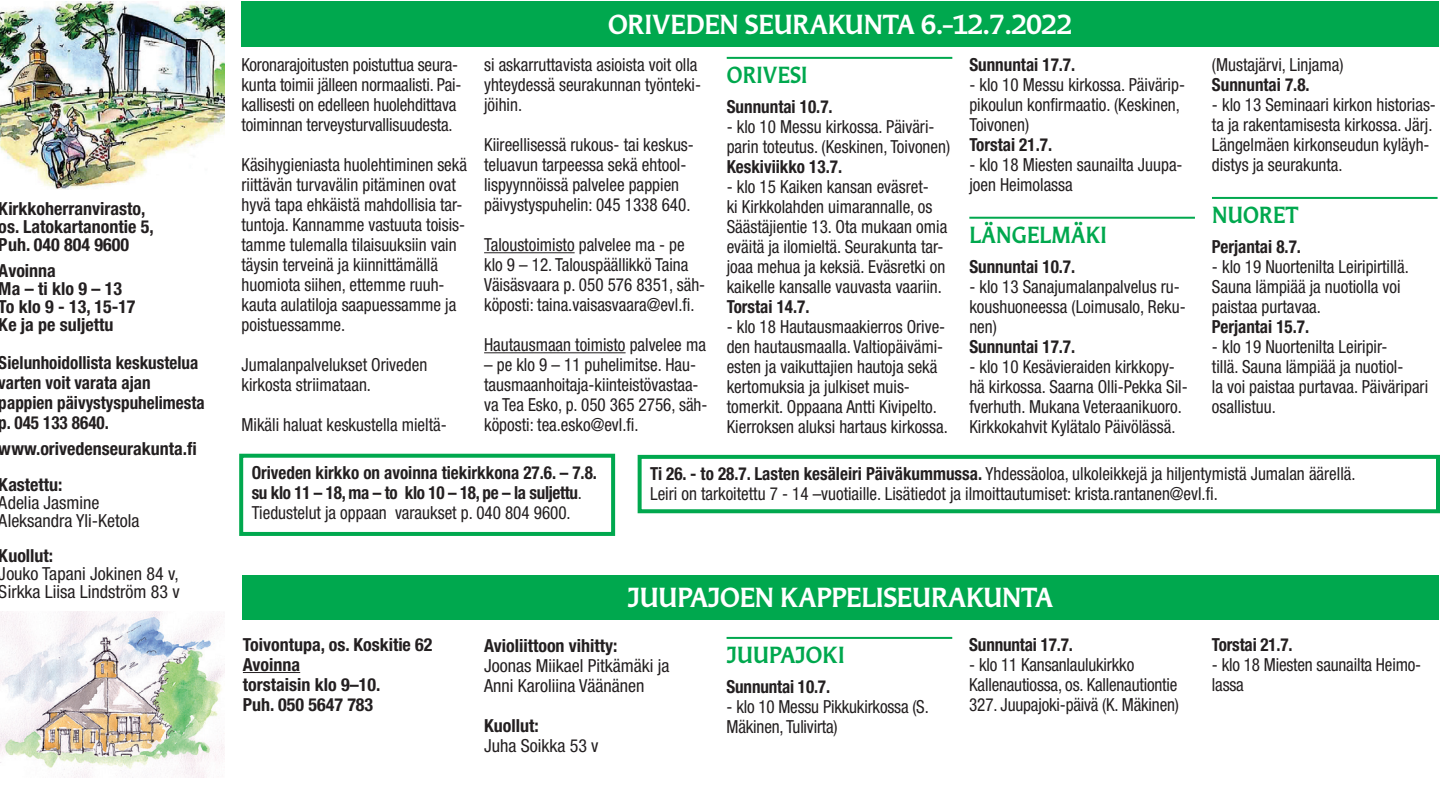
<style>
.page{position:relative;width:1440px;height:794px;background:#fff}
.page>*{position:absolute;margin:0;border:0;box-sizing:border-box;transform-origin:0 0}
.t1{font:700 26px "Martti";letter-spacing:-.01em;color:#fff}
.t2{font:700 22px "Martti";letter-spacing:.005em;color:#00a84e;scale:.95 1}
.t3{font:700 22px "Martti";letter-spacing:.005em;color:#00a84e}
.t4{font:700 22px "Martti";letter-spacing:.005em;color:#00a84e;scale:.94 1}
.t5{font:condensed 18px/20px "Helvetica Neue";color:#231f20;scale:.95 1}
.t6{font:700 condensed 18px/20px "Helvetica Neue";color:#231f20;scale:.95 1}
.t7{font:700 condensed 18px/18px "Helvetica Neue";color:#231f20}
.t8{font:condensed 18px/18px "Helvetica Neue";color:#231f20}
.s1{font-weight:400}
.s2{font-weight:700}
</style>
<div class="page">
<img style="left:0;top:1px;width:224px;height:189px">
<div style="left:242px;top:1px;width:1197px;height:46px;background:#00a84e"></div>
<img style="left:1px;top:611px;width:223px;height:167px">
<hr style="left:243px;top:672px;width:57px;height:1px;background:#231f20">
<div style="left:243px;top:575px;width:1196px;height:45px;background:#00a84e"></div>
<hr style="left:727px;top:637px;width:225px;height:2px;background:#00a84e">
<hr style="left:484px;top:252px;width:91px;height:1px;background:#231f20">
<hr style="left:484px;top:352px;width:142px;height:1px;background:#231f20">
<hr style="left:727px;top:57px;width:225px;height:2px;background:#00a84e">
<hr style="left:969px;top:217px;width:226px;height:2px;background:#00a84e">
<hr style="left:1212px;top:197px;width:226px;height:2px;background:#00a84e">
<div style="left:239px;top:454px;width:376px;height:82px;border:4px solid #00a84e"></div>
<div style="left:638px;top:455px;width:802px;height:58px;border:4px solid #00a84e"></div>
<p class="t7" style="left:-1px;top:200px;width:157px">Kirkkoherranvirasto, os. Latokartanontie 5,<br>Puh. 040 804 9600</p>
<p class="t7" style="left:-1px;top:262px;width:138px">Avoinna<br>Ma – ti klo 9 – 13<br>To klo 9 - 13, 15-17<br>Ke ja pe suljettu</p>
<p class="t6" style="left:-1px;top:353px;width:218px">Sielunhoidollista keskustelua varten voit varata ajan pappien päivystyspuhelimesta p. 045 133 8640.</p>
<p class="t7" style="left:-1px;top:431px;width:200px;line-height:35.4px">www.orivedenseurakunta.fi<br>Kastettu:</p>
<p class="t8" style="left:-1px;top:493px;width:142px">Adelia Jasmine<br>Aleksandra Yli-Ketola</p>
<p class="t7" style="left:-1px;top:546px;width:56px">Kuollut:</p>
<p class="t8" style="left:-1px;top:564px;width:183px">Jouko Tapani Jokinen 84 v,<br>Sirkka Liisa Lindström 83 v</p>
<p class="t5" style="left:242px;top:54px;width:233px">Koronarajoitusten poistuttua seura&shy;kunta toimii jälleen normaalisti. Pai&shy;kallisesti on edelleen huolehdittava toiminnan terveysturvallisuudesta.</p>
<p class="t5" style="left:242px;top:154px;width:239px">Käsihygieniasta huolehtiminen sekä riittävän turvavälin pitäminen ovat hyvä tapa ehkäistä mahdollisia tar&shy;tuntoja. Kannamme vastuuta toisis&shy;tamme tulemalla tilaisuuksiin vain täysin terveinä ja kiinnittämällä huomiota siihen, ettemme ruuh&shy;kauta aulatiloja saapuessamme ja poistuessamme.</p>
<p class="t5" style="left:242px;top:354px;width:197px">Jumalanpalvelukset Oriveden kirkosta striimataan.</p>
<p class="t5" style="left:242px;top:414px;width:218px">Mikäli haluat keskustella mieltä-</p>
<h1 class="t1" style="left:608px;top:7px;width:465px">ORIVEDEN SEURAKUNTA 6.–12.7.2022</h1>
<p class="t5" style="left:484px;top:54px;width:230px">si askarruttavista asioista voit olla yhteydessä seurakunnan työnteki&shy;jöihin.</p>
<p class="t5" style="left:484px;top:134px;width:222px">Kiireellisessä rukous- tai keskus&shy;teluavun tarpeessa sekä ehtool&shy;lispyynnöissä palvelee pappien päivystyspuhelin: 045 1338 640.</p>
<p class="t5" style="left:484px;top:234px;width:234px">Taloustoimisto palvelee ma - pe klo 9 – 12. Talouspäällikkö Taina Väisäsvaara p. 050 576 8351, säh&shy;köposti: taina.vaisasvaara@evl.fi.</p>
<p class="t5" style="left:484px;top:334px;width:235px">Hautausmaan toimisto palvelee ma</p>
<p class="t5" style="left:484px;top:354px;width:237px">– pe klo 9 – 11 puhelimitse. Hau&shy;tausmaanhoitaja-kiinteistövastaa&shy;va Tea Esko, p. 050 365 2756, säh&shy;köposti: tea.esko@evl.fi.</p>
<p class="t4" style="left:727px;top:60px;width:87px">ORIVESI</p>
<p class="t6" style="left:727px;top:96px;width:113px">Sunnuntai 10.7.</p>
<p class="t5" style="left:727px;top:116px;width:237px">- klo 10 Messu kirkossa. Päiväri&shy;parin toteutus. (Keskinen, Toivonen)</p>
<p class="t6" style="left:727px;top:156px;width:123px">Keskiviikko 13.7.</p>
<p class="t5" style="left:727px;top:176px;width:234px">- klo 15 Kaiken kansan eväsret-<br>ki Kirkkolahden uimarannalle, os Säästäjientie 13. Ota mukaan omia eväitä ja ilomieltä. Seurakunta tar&shy;joaa mehua ja keksiä. Eväsretki on kaikelle kansalle vauvasta vaariin.</p>
<p class="t6" style="left:727px;top:296px;width:89px">Torstai 14.7.</p>
<p class="t5" style="left:727px;top:316px;width:234px">- klo 18 Hautausmaakierros Orive&shy;den hautausmaalla. Valtiopäivämi&shy;esten ja vaikuttajien hautoja sekä kertomuksia ja julkiset muis&shy;tomerkit. Oppaana Antti Kivipelto.<br>Kierroksen aluksi hartaus kirkossa.</p>
<p class="t6" style="left:969px;top:54px;width:113px">Sunnuntai 17.7.</p>
<p class="t5" style="left:969px;top:74px;width:229px">- klo 10 Messu kirkossa. Päivärip&shy;pikoulun konfirmaatio. (Keskinen,<br>Toivonen)</p>
<p class="t6" style="left:969px;top:134px;width:89px">Torstai 21.7.</p>
<p class="t5" style="left:969px;top:154px;width:226px">- klo 18 Miesten saunailta Juupa&shy;joen Heimolassa</p>
<p class="t2" style="left:970px;top:220px;width:146px">LÄNGELMÄKI</p>
<p class="t6" style="left:969px;top:256px;width:113px">Sunnuntai 10.7.</p>
<p class="t5" style="left:969px;top:276px;width:229px">- klo 13 Sanajumalanpalvelus ru&shy;koushuoneessa (Loimusalo, Reku&shy;nen)</p>
<p class="t6" style="left:969px;top:336px;width:113px">Sunnuntai 17.7.</p>
<p class="t5" style="left:969px;top:356px;width:231px">- klo 10 Kesävieraiden kirkkopy&shy;hä kirkossa. Saarna Olli-Pekka Sil&shy;fverhuth. Mukana Veteraanikuoro.<br>Kirkkokahvit Kylätalo Päivölässä.</p>
<p class="t5" style="left:1212px;top:54px;width:140px">(Mustajärvi, Linjama)</p>
<p class="t6" style="left:1212px;top:74px;width:104px">Sunnuntai 7.8.</p>
<p class="t5" style="left:1212px;top:94px;width:237px">- klo 13 Seminaari kirkon historias&shy;ta ja rakentamisesta kirkossa. Järj.<br>Längelmäen kirkonseudun kyläyh&shy;distys ja seurakunta.</p>
<p class="t2" style="left:1212px;top:200px;width:93px">NUORET</p>
<p class="t6" style="left:1212px;top:236px;width:95px">Perjantai 8.7.</p>
<p class="t5" style="left:1212px;top:256px;width:209px">- klo 19 Nuortenilta Leiripirtillä.<br>Sauna lämpiää ja nuotiolla voi paistaa purtavaa.</p>
<p class="t6" style="left:1212px;top:316px;width:104px">Perjantai 15.7.</p>
<p class="t5" style="left:1212px;top:336px;width:229px">- klo 19 Nuortenilta Leiripir-<br>tillä. Sauna lämpiää ja nuotiol-<br>la voi paistaa purtavaa. Päiväripari osallistuu.</p>
<p class="t6" style="left:252px;top:462px;width:365px">Oriveden kirkko on avoinna tiekirkkona 27.6. – 7.8. su klo 11 – 18, ma – to klo 10 – 18, pe – la suljettu<span class="s1">.<br>Tiedustelut ja oppaan varaukset p. 040 804 9600.</span></p>
<p class="t5" style="left:650px;top:464px;width:744px"><span class="s2">Ti 26. - to 28.7. Lasten kesäleiri Päiväkummussa.</span> Yhdessäoloa, ulkoleikkejä ja hiljentymistä Jumalan äärellä.<br>Leiri on tarkoitettu 7 - 14 –vuotiaille. Lisätiedot ja ilmoittautumiset: krista.rantanen@evl.fi.</p>
<p class="t7" style="left:243px;top:634px;width:191px;line-height:20px">Toivontupa, os. Koskitie 62<br>Avoinna<br>torstaisin klo 9–10.<br>Puh. 050 5647 783</p>
<h1 class="t1" style="left:628px;top:580px;width:427px">JUUPAJOEN KAPPELISEURAKUNTA</h1>
<p class="t3" style="left:727px;top:640px;width:119px">JUUPAJOKI</p>
<p class="t6" style="left:727px;top:676px;width:111px">Sunnuntai 10.7.</p>
<p class="t5" style="left:727px;top:696px;width:214px">- klo 10 Messu Pikkukirkossa (S.<br>Mäkinen, Tulivirta)</p>
<p class="t6" style="left:969px;top:634px;width:111px">Sunnuntai 17.7.</p>
<p class="t5" style="left:969px;top:654px;width:222px">- klo 11 Kansanlaulukirkko<br>Kallenautiossa, os. Kallenautiontie<br>327. Juupajoki-päivä (K. Mäkinen)</p>
<p class="t7" style="left:484px;top:636px;width:135px">Avioliittoon vihitty:</p>
<p class="t8" style="left:484px;top:656px;width:187px;line-height:20px">Joonas Miikael Pitkämäki ja<br>Anni Karoliina Väänänen</p>
<p class="t7" style="left:484px;top:716px;width:56px">Kuollut:</p>
<p class="t8" style="left:484px;top:736px;width:116px">Juha Soikka 53 v</p>
<p class="t6" style="left:1212px;top:634px;width:86px">Torstai 21.7.</p>
<p class="t5" style="left:1212px;top:654px;width:222px">- klo 18 Miesten saunailta Heimo&shy;lassa</p>
</div>
